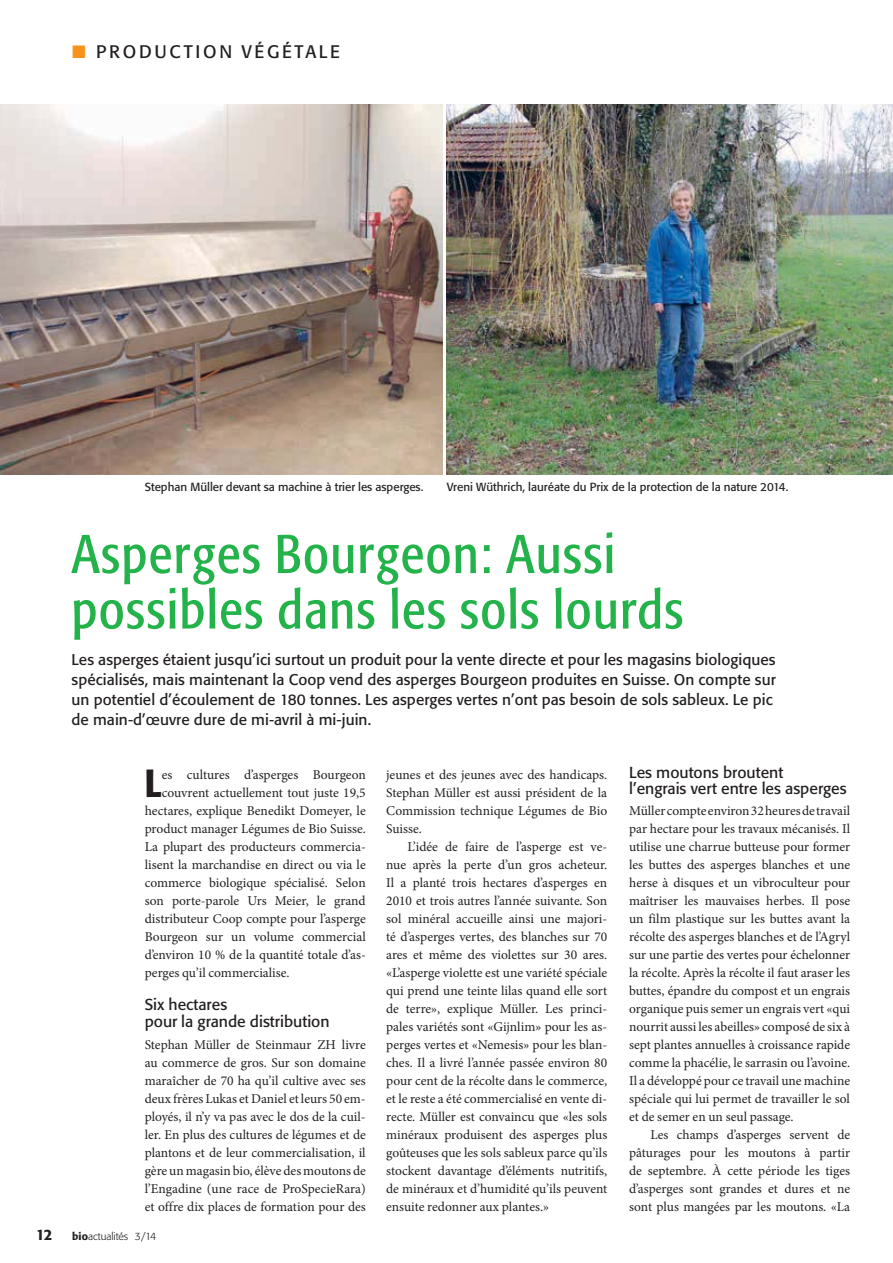
<style>
.page{position:relative;width:893px;height:1263px;background:#fff}
.page>*{position:absolute;margin:0;border:0;box-sizing:border-box;transform-origin:0 0}
.t1{font:condensed 54px/55.5px "Formata BQ";letter-spacing:.025em;color:#24b34b}
.t2{font:500 condensed 38.85px "Formata BQ";color:#231f20}
.t3{font:18px "Formata BQ";letter-spacing:.15em;color:#231f20}
.t4{font:15.75px/16.5px "Formata BQ";color:#231f20}
.t5{font:15.3px/19.8px "Formata BQ";letter-spacing:.005em;color:#231f20}
.t6{font:500 15px "Formata BQ";color:#231f20}
.t7{font:13.5px/18px "Minion Pro";color:#231f20;text-align:justify}
.t8{font:11.55px "Formata BQ";color:#231f20}
.t9{font:300 10.5px "Formata BQ";color:#231f20}
.s1{color:#f7931d}
.s2{font-weight:500}
</style>
<div class="page">
<img style="left:0;top:104px;width:442px;height:370px">
<img style="left:447px;top:104px;width:446px;height:370px">
<h3 class="t3" style="left:72px;top:42px;width:269px"><span class="s1">■</span> PRODUCTION VÉGÉTALE</h3>
<p class="t8" style="left:145px;top:481px;width:280px">Stephan Müller devant sa machine à trier les asperges.</p>
<p class="t8" style="left:447px;top:481px;width:343px">Vreni Wüthrich, lauréate du Prix de la protection de la nature 2014.</p>
<h1 class="t1" style="left:72px;top:529px;width:613px">Asperges Bourgeon: Aussi possibles dans les sols lourds</h1>
<p class="t5" style="left:72px;top:651px;width:706px">Les asperges étaient jusqu’ici surtout un produit pour la vente directe et pour les magasins biologiques spécialisés, mais maintenant la Coop vend des asperges Bourgeon produites en Suisse. On compte sur un potentiel d’écoulement de 180 tonnes. Les asperges vertes n’ont pas besoin de sols sableux. Le pic de main-d’œuvre dure de mi-avril à mi-juin.</p>
<h2 class="t2" style="left:145px;top:761px;width:18px">L</h2>
<p class="t7" style="left:162px;top:767px;width:206px">es cultures d’asperges Bourgeon</p>
<p class="t7" style="left:162px;top:785px;width:206px">couvrent actuellement tout juste 19,5</p>
<p class="t7" style="left:145px;top:803px;width:222px">hectares, explique Benedikt Domeyer, le</p>
<p class="t7" style="left:145px;top:821px;width:223px">product manager Légumes de Bio Suisse.</p>
<p class="t7" style="left:145px;top:839px;width:223px">La plupart des producteurs commercia-</p>
<p class="t7" style="left:145px;top:857px;width:222px">lisent la marchandise en direct ou via le</p>
<p class="t7" style="left:145px;top:875px;width:222px">commerce biologique spécialisé. Selon</p>
<p class="t7" style="left:145px;top:893px;width:222px">son porte-parole Urs Meier, le grand</p>
<p class="t7" style="left:145px;top:911px;width:223px">distributeur Coop compte pour l’asperge</p>
<p class="t7" style="left:145px;top:929px;width:222px">Bourgeon sur un volume commercial</p>
<p class="t7" style="left:145px;top:947px;width:223px">d’environ 10 % de la quantité totale d’as-</p>
<p class="t7" style="left:145px;top:965px;width:146px">perges qu’il commercialise.</p>
<p class="t4" style="left:145px;top:997px;width:186px">Six hectares<br>pour la grande distribution</p>
<p class="t7" style="left:145px;top:1037px;width:223px">Stephan Müller de Steinmaur ZH livre au commerce de gros. Sur son domaine maraîcher de 70 ha qu’il cultive avec ses deux frères Lukas et Daniel et leurs 50 em&shy;ployés, il n’y va pas avec le dos de la cuil&shy;ler. En plus des cultures de légumes et de plantons et de leur commercialisation, il gère un magasin bio, élève des moutons de l’Engadine (une race de ProSpecieRara) et offre dix places de formation pour des</p>
<p class="t6" style="left:36px;top:1228px;width:18px">12</p>
<p class="t9" style="left:72px;top:1232px;width:85px"><span class="s2">bio</span>actualités 3/14</p>
<p class="t7" style="left:386px;top:767px;width:223px">jeunes et des jeunes avec des handicaps.<br>Stephan Müller est aussi président de la Commission technique Légumes de Bio Suisse.</p>
<p class="t7" style="left:386px;top:839px;width:223px;text-indent:21px">L’idée de faire de l’asperge est ve&shy;nue après la perte d’un gros acheteur.<br>Il a planté trois hectares d’asperges en 2010 et trois autres l’année suivante. Son sol minéral accueille ainsi une majori&shy;té d’asperges vertes, des blanches sur 70 ares et même des violettes sur 30 ares. «L’asperge violette est une variété spéciale qui prend une teinte lilas quand elle sort de terre», explique Müller. Les princi&shy;pales variétés sont «Gijnlim» pour les as&shy;perges vertes et «Nemesis» pour les blan&shy;ches. Il a livré l’année passée environ 80 pour cent de la récolte dans le commerce, et le reste a été commercialisé en vente di&shy;recte. Müller est convaincu que «les sols minéraux produisent des asperges plus goûteuses que les sols sableux parce qu’ils stockent davantage d’éléments nutritifs, de minéraux et d’humidité qu’ils peuvent ensuite redonner aux plantes.»</p>
<p class="t4" style="left:629px;top:765px;width:219px">Les moutons broutent<br>l’engrais vert entre les asperges</p>
<p class="t7" style="left:629px;top:803px;width:223px">Müller compte environ 32 heures de travail par hectare pour les travaux mécanisés. Il utilise une charrue butteuse pour former les buttes des asperges blanches et une herse à disques et un vibroculteur pour maîtriser les mauvaises herbes. Il pose un film plastique sur les buttes avant la récolte des asperges blanches et de l’Agryl sur une partie des vertes pour échelonner la récolte. Après la récolte il faut araser les buttes, épandre du compost et un engrais organique puis semer un engrais vert «qui nourrit aussi les abeilles» composé de six à sept plantes annuelles à croissance rapide comme la phacélie, le sarrasin ou l’avoine.<br>Il a développé pour ce travail une machine spéciale qui lui permet de travailler le sol et de semer en un seul passage.</p>
<p class="t7" style="left:629px;top:1127px;width:223px;text-indent:21px">Les champs d’asperges servent de pâturages pour les moutons à partir de septembre. À cette période les tiges d’asperges sont grandes et dures et ne sont plus mangées par les moutons. «La</p>
</div>
